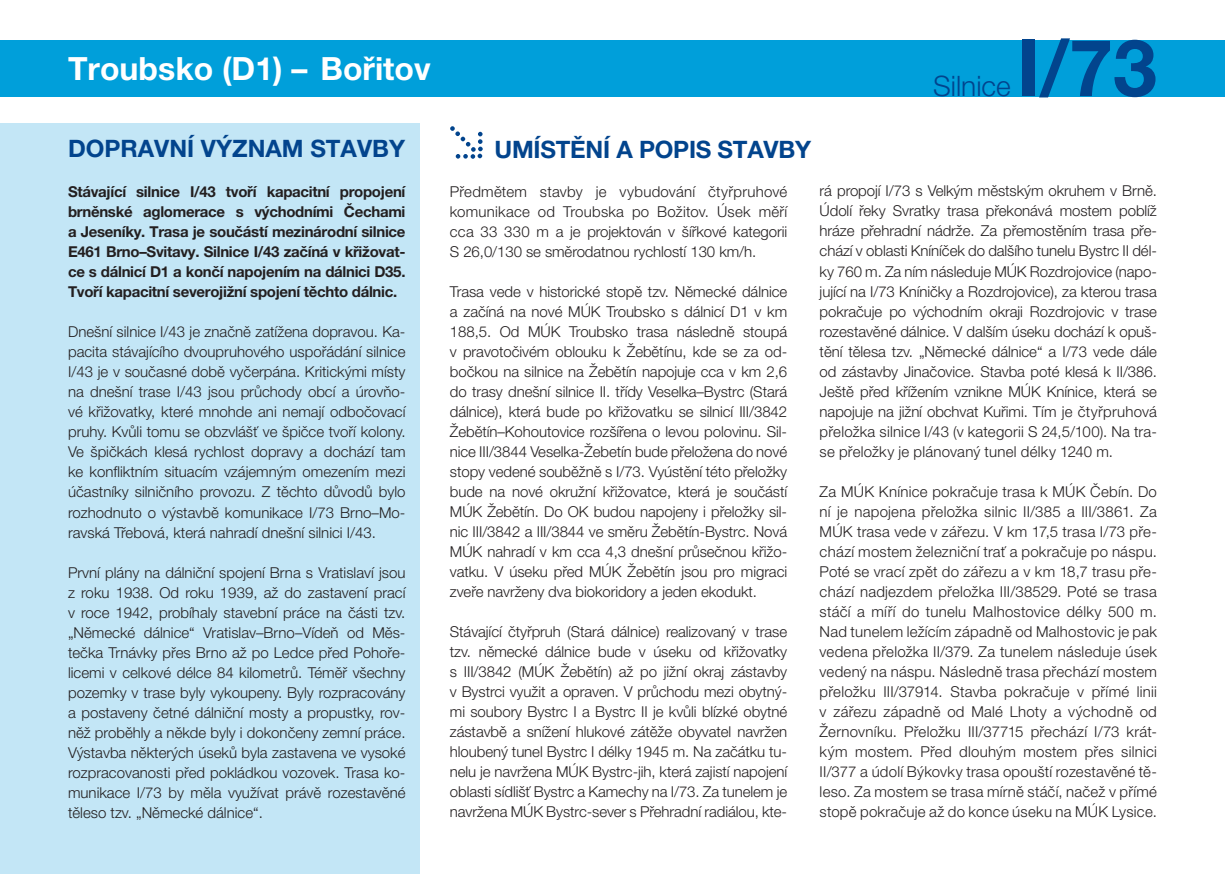
<style>
.page{position:relative;width:1225px;height:874px;background:#fff}
.page>*{position:absolute;margin:0;border:0;box-sizing:border-box;transform-origin:0 0}
.t1{font:700 78.8px "Helvetica Neue LT Pro";color:#02448d}
.t2{font:700 32px "Helvetica Neue LT Pro";color:#fff}
.t3{font:300 28.2px "Helvetica Neue LT Pro";color:#02448d}
.t4{font:700 24px "Helvetica Neue LT Pro";color:#02448d}
.t5{font:300 15px/20px "Helvetica Neue LT Pro";color:#231f20;text-align:justify}
.t6{font:700 15px/20px "Helvetica Neue LT Pro";letter-spacing:-.02em;color:#231f20;text-align:justify}
</style>
<div class="page">
<div style="left:0;top:40px;width:1225px;height:56px;background:#009fda"></div>
<div style="left:0;top:123px;width:420px;height:750px;background:#c3e6f6"></div>
<svg style="left:450px;top:126px;width:33px;height:33px"></svg>
<h2 class="t2" style="left:68px;top:48px;width:364px">Troubsko (D1) – Bořitov</h2>
<h3 class="t4" style="left:68px;top:133px;width:338px">DOPRAVNÍ VÝZNAM STAVBY</h3>
<p class="t6" style="left:68px;top:181px;width:339px">Stávající silnice I/43 tvoří kapacitní propojení brněnské aglomerace s východními Čechami a Jeseníky. Trasa je součástí mezinárodní silnice E461 Brno–Svitavy. Silnice I/43 začíná v křižovat&shy;ce s dálnicí D1 a končí napojením na dálnici D35.<br>Tvoří kapacitní severojižní spojení těchto dálnic.</p>
<p class="t5" style="left:68px;top:321px;width:339px">Dnešní silnice I/43 je značně zatížena dopravou. Ka&shy;pacita stávajícího dvoupruhového uspořádání silnice I/43 je v současné době vyčerpána. Kritickými místy na dnešní trase I/43 jsou průchody obcí a úrovňo&shy;vé křižovatky, které mnohde ani nemají odbočovací pruhy. Kvůli tomu se obzvlášť ve špičce tvoří kolony.<br>Ve špičkách klesá rychlost dopravy a dochází tam ke konfliktním situacím vzájemným omezením mezi účastníky silničního provozu. Z těchto důvodů bylo rozhodnuto o výstavbě komunikace I/73 Brno–Mo&shy;ravská Třebová, která nahradí dnešní silnici I/43.</p>
<p class="t5" style="left:68px;top:561px;width:339px">První plány na dálniční spojení Brna s Vratislaví jsou z roku 1938. Od roku 1939, až do zastavení prací v roce 1942, probíhaly stavební práce na části tzv. „Německé dálnice“ Vratislav–Brno–Vídeň od Měs&shy;tečka Trnávky přes Brno až po Ledce před Pohoře&shy;licemi v celkové délce 84 kilometrů. Téměř všechny pozemky v trase byly vykoupeny. Byly rozpracovány a postaveny četné dálniční mosty a propustky, rov&shy;něž proběhly a někde byly i dokončeny zemní práce.<br>Výstavba některých úseků byla zastavena ve vysoké rozpracovanosti před pokládkou vozovek. Trasa ko&shy;munikace I/73 by měla využívat právě rozestavěné těleso tzv. „Německé dálnice“.</p>
<h3 class="t4" style="left:494px;top:135px;width:318px">UMÍSTĚNÍ A POPIS STAVBY</h3>
<h3 class="t3" style="left:933px;top:69px;width:79px">Silnice</h3>
<h1 class="t1" style="left:1016px;top:19px;width:142px">I/73</h1>
<p class="t5" style="left:450px;top:181px;width:339px">Předmětem stavby je vybudování čtyřpruhové komunikace od Troubska po Božitov. Úsek měří cca 33 330 m a je projektován v šířkové kategorii S 26,0/130 se směrodatnou rychlostí 130 km/h.</p>
<p class="t5" style="left:450px;top:281px;width:339px">Trasa vede v historické stopě tzv. Německé dálnice a začíná na nové MÚK Troubsko s dálnicí D1 v km 188,5. Od MÚK Troubsko trasa následně stoupá v pravotočivém oblouku k Žebětínu, kde se za od&shy;bočkou na silnice na Žebětín napojuje cca v km 2,6 do trasy dnešní silnice II. třídy Veselka–Bystrc (Stará dálnice), která bude po křižovatku se silnicí III/3842<br>Žebětín–Kohoutovice rozšířena o levou polovinu. Sil&shy;nice III/3844 Veselka-Žebetín bude přeložena do nové stopy vedené souběžně s I/73. Vyústění této přeložky bude na nové okružní křižovatce, která je součástí MÚK Žebětín. Do OK budou napojeny i přeložky sil&shy;nic III/3842 a III/3844 ve směru Žebětín-Bystrc. Nová MÚK nahradí v km cca 4,3 dnešní průsečnou křižo&shy;vatku. V úseku před MÚK Žebětín jsou pro migraci zveře navrženy dva biokoridory a jeden ekodukt.</p>
<p class="t5" style="left:450px;top:621px;width:339px">Stávající čtyřpruh (Stará dálnice) realizovaný v trase tzv. německé dálnice bude v úseku od křižovatky s III/3842 (MÚK Žebětín) až po jižní okraj zástavby v Bystrci využit a opraven. V průchodu mezi obytný&shy;mi soubory Bystrc I a Bystrc II je kvůli blízké obytné zástavbě a snížení hlukové zátěže obyvatel navržen hloubený tunel Bystrc I délky 1945 m. Na začátku tu&shy;nelu je navržena MÚK Bystrc-jih, která zajistí napojení oblasti sídlišť Bystrc a Kamechy na I/73. Za tunelem je navržena MÚK Bystrc-sever s Přehradní radiálou, kte-</p>
<p class="t5" style="left:819px;top:181px;width:339px">rá propojí I/73 s Velkým městským okruhem v Brně.<br>Údolí řeky Svratky trasa překonává mostem poblíž hráze přehradní nádrže. Za přemostěním trasa pře&shy;chází v oblasti Kníníček do dalšího tunelu Bystrc II dél&shy;ky 760 m. Za ním následuje MÚK Rozdrojovice (napo&shy;jující na I/73 Kníničky a Rozdrojovice), za kterou trasa pokračuje po východním okraji Rozdrojovic v trase rozestavěné dálnice. V dalším úseku dochází k opuš&shy;tění tělesa tzv. „Německé dálnice“ a I/73 vede dále od zástavby Jinačovice. Stavba poté klesá k II/386.<br>Ještě před křížením vznikne MÚK Knínice, která se napojuje na jižní obchvat Kuřimi. Tím je čtyřpruhová přeložka silnice I/43 (v kategorii S 24,5/100). Na tra&shy;se přeložky je plánovaný tunel délky 1240 m.</p>
<p class="t5" style="left:819px;top:481px;width:339px">Za MÚK Knínice pokračuje trasa k MÚK Čebín. Do ní je napojena přeložka silnic II/385 a III/3861. Za MÚK trasa vede v zářezu. V km 17,5 trasa I/73 pře&shy;chází mostem železniční trať a pokračuje po náspu.<br>Poté se vrací zpět do zářezu a v km 18,7 trasu pře&shy;chází nadjezdem přeložka III/38529. Poté se trasa stáčí a míří do tunelu Malhostovice délky 500 m.<br>Nad tunelem ležícím západně od Malhostovic je pak vedena přeložka II/379. Za tunelem následuje úsek vedený na náspu. Následně trasa přechází mostem přeložku III/37914. Stavba pokračuje v přímé linii v zářezu západně od Malé Lhoty a východně od Žernovníku. Přeložku III/37715 přechází I/73 krát&shy;kým mostem. Před dlouhým mostem přes silnici II/377 a údolí Býkovky trasa opouští rozestavěné tě&shy;leso. Za mostem se trasa mírně stáčí, načež v přímé stopě pokračuje až do konce úseku na MÚK Lysice.</p>
</div>
